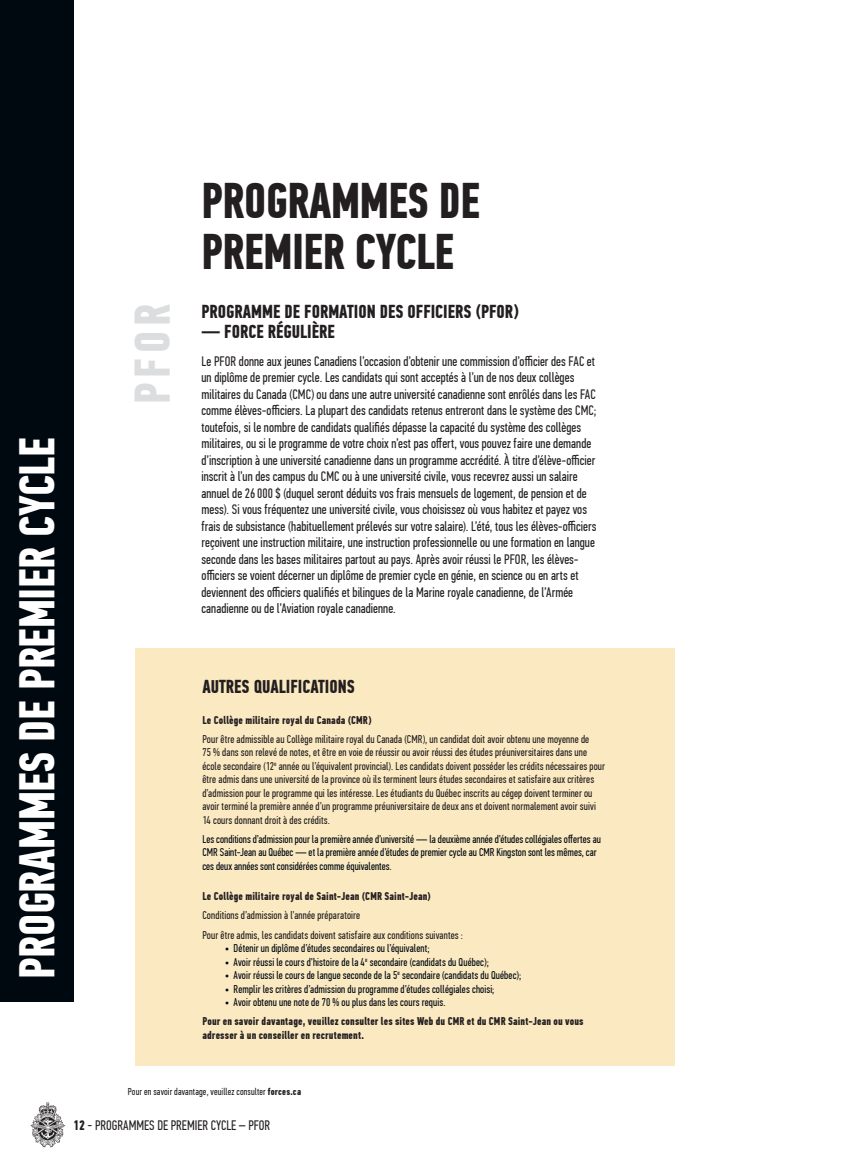
<style>
.page{position:relative;width:855px;height:1170px;background:#fff}
.page>*{position:absolute;margin:0;border:0;box-sizing:border-box;transform-origin:0 0}
.Head_3{font:700 50px/51.2px "PF Din Text Comp Pro";letter-spacing:-.01em;color:#231f20}
.Head_3-2{font:700 50px "PF Din Text Comp Pro";letter-spacing:-.01em;color:#fff}
.Head_3_side_tinted{font:700 50px "PF Din Text Comp Pro";color:#dcddde}
.Subhead_1{font:700 18.75px "PF Din Text Comp Pro";color:#231f20}
.body_text{font:13.75px/16.5px "PF Din Text Comp Pro";color:#231f20}
.body_text_smaller{font:11.25px/13.5px "PF Din Text Comp Pro";letter-spacing:.01em;color:#231f20}
.body_text_smaller-2{font:11.25px/13.5px "PF Din Text Comp Pro";letter-spacing:.005em;color:#000810}
.Body_text_smaller_su{font:700 11.25px/13.5px "PF Din Text Comp Pro";letter-spacing:.015em;color:#231f20}
.List_header{font:10px "PF Din Text Comp Pro";letter-spacing:.015em;color:#231f20}
.s1{font-weight:700}
</style>
<div class="page">
<div style="left:135px;top:648px;width:540px;height:418px;background:#fae9c1"></div>
<div style="left:0;top:0;width:73px;height:1001px;background:#000810"></div>
<svg style="left:30px;top:1102px;width:35px;height:46px"></svg>
<p class="Head_3-2" style="left:7px;top:979px;width:543px;rotate:-90deg">PROGRAMMES DE PREMIER CYCLE</p>
<p class="Head_3_side_tinted" style="left:122px;top:404px;width:102px;rotate:-90deg">PFOR</p>
<p class="Head_3" style="left:202px;top:175px;width:280px">PROGRAMMES DE<br>PREMIER CYCLE</p>
<p class="Subhead_1" style="left:202px;top:300px;width:319px">PROGRAMME DE FORMATION DES OFFICIERS (PFOR)</p>
<p class="Subhead_1" style="left:202px;top:320px;width:135px">— FORCE RÉGULIÈRE</p>
<p class="body_text" style="left:202px;top:353px;width:397px">Le PFOR donne aux jeunes Canadiens l’occasion d’obtenir une commission d’officier des FAC et un diplôme de premier cycle. Les candidats qui sont acceptés à l’un de nos deux collèges militaires du Canada (CMC) ou dans une autre université canadienne sont enrôlés dans les FAC comme élèves-officiers. La plupart des candidats retenus entreront dans le système des CMC; toutefois, si le nombre de candidats qualifiés dépasse la capacité du système des collèges militaires, ou si le programme de votre choix n’est pas offert, vous pouvez faire une demande d’inscription à une université canadienne dans un programme accrédité. À titre d’élève-officier inscrit à l’un des campus du CMC ou à une université civile, vous recevrez aussi un salaire annuel de 26000 $ (duquel seront déduits vos frais mensuels de logement, de pension et de mess). Si vous fréquentez une université civile, vous choisissez où vous habitez et payez vos frais de subsistance (habituellement prélevés sur votre salaire). L’été, tous les élèves-officiers reçoivent une instruction militaire, une instruction professionnelle ou une formation en langue seconde dans les bases militaires partout au pays. Après avoir réussi le PFOR, les élèves&shy;officiers se voient décerner un diplôme de premier cycle en génie, en science ou en arts et deviennent des officiers qualifiés et bilingues de la Marine royale canadienne, de l’Armée canadienne ou de l’Aviation royale canadienne.</p>
<p class="Subhead_1" style="left:202px;top:676px;width:154px">AUTRES QUALIFICATIONS</p>
<p class="Body_text_smaller_su" style="left:202px;top:713px;width:171px">Le Collège militaire royal du Canada (CMR)</p>
<p class="body_text_smaller" style="left:202px;top:732px;width:404px">Pour être admissible au Collège militaire royal du Canada (CMR), un candidat doit avoir obtenu une moyenne de<br>75 % dans son relevé de notes, et être en voie de réussir ou avoir réussi des études préuniversitaires dans une école secondaire (12<sup>e</sup> année ou l’équivalent provincial). Les candidats doivent posséder les crédits nécessaires pour être admis dans une université de la province où ils terminent leurs études secondaires et satisfaire aux critères d’admission pour le programme qui les intéresse. Les étudiants du Québec inscrits au cégep doivent terminer ou avoir terminé la première année d’un programme préuniversitaire de deux ans et doivent normalement avoir suivi 14 cours donnant droit à des crédits.</p>
<p class="body_text_smaller-2" style="left:202px;top:833px;width:400px">Les conditions d’admission pour la première année d’université — la deuxième année d’études collégiales offertes au<br>CMR Saint-Jean au Québec — et la première année d’études de premier cycle au CMR Kingston sont les mêmes, car ces deux années sont considérées comme équivalentes.</p>
<p class="Body_text_smaller_su" style="left:202px;top:890px;width:230px">Le Collège militaire royal de Saint-Jean (CMR Saint-Jean)</p>
<p class="body_text_smaller" style="left:202px;top:909px;width:159px">Conditions d’admission à l’année préparatoire</p>
<p class="body_text_smaller" style="left:202px;top:928px;width:262px">Pour être admis, les candidats doivent satisfaire aux conditions suivantes :</p>
<p class="body_text_smaller-2" style="left:225px;top:942px;width:206px">• Détenir un diplôme d’études secondaires ou l’équivalent;</p>
<p class="body_text_smaller-2" style="left:225px;top:955px;width:266px">• Avoir réussi le cours d’histoire de la 4<sup>e</sup> secondaire (candidats du Québec);</p>
<p class="body_text_smaller-2" style="left:225px;top:969px;width:298px">• Avoir réussi le cours de langue seconde de la 5<sup>e</sup> secondaire (candidats du Québec);</p>
<p class="body_text_smaller-2" style="left:225px;top:982px;width:271px">• Remplir les critères d’admission du programme d’études collégiales choisi;</p>
<p class="body_text_smaller-2" style="left:225px;top:996px;width:222px">• Avoir obtenu une note de 70 % ou plus dans les cours requis.</p>
<p class="Body_text_smaller_su" style="left:202px;top:1015px;width:383px">Pour en savoir davantage, veuillez consulter les sites Web du CMR et du CMR Saint-Jean ou vous adresser à un conseiller en recrutement.</p>
<p class="List_header" style="left:128px;top:1086px;width:175px">Pour en savoir davantage, veuillez consulter <span class="s1">forces.ca</span></p>
<p class="body_text" style="left:73px;top:1117px;width:199px"><span class="s1">12</span> - PROGRAMMES DE PREMIER CYCLE – PFOR</p>
</div>
